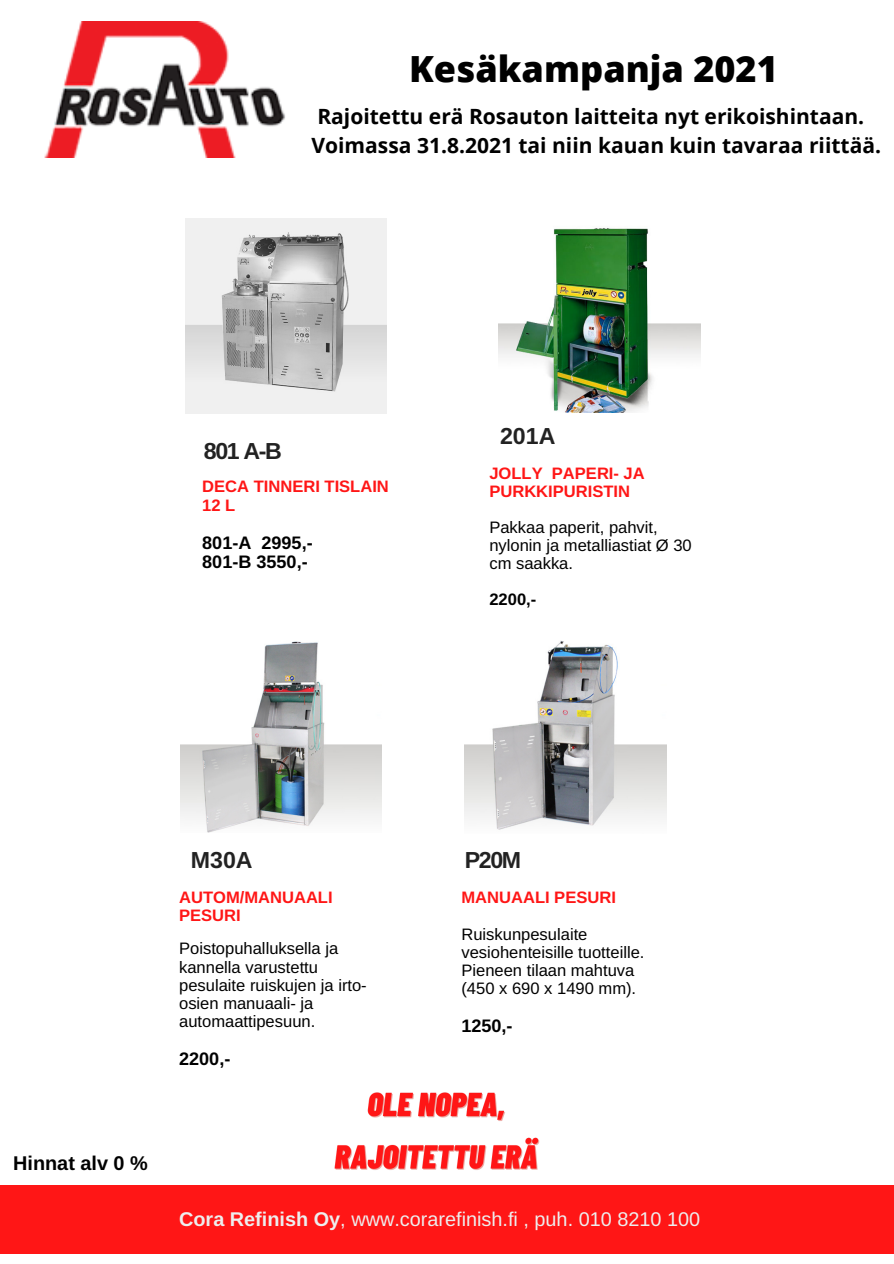
<style>
.page{position:relative;width:894px;height:1264px;background:#fff}
.page>*{position:absolute;margin:0;border:0;box-sizing:border-box;transform-origin:0 0}
.t1{font:800 36px "Open Sans";color:#000}
.t2{font:700 23.25px "Arimo";color:#222}
.t3{font:700 21px "Open Sans";color:#000}
.t4{font:19.8px "Arimo";color:#eee}
.t5{font:700 19.8px "Arimo";color:#000}
.t6{font:700 18px "Arimo";color:#000}
.t7{font:16.5px/18px "Arimo";color:#000}
.t8{font:700 16.5px/18px "Arimo";color:#ff1616}
.t9{font:700 16.5px "Arimo";color:#000}
.s1{font-weight:700}
</style>
<div class="page">
<img style="left:498px;top:228px;width:202px;height:184px">
<div style="left:0;top:1185px;width:893px;height:68px;background:#ff1616"></div>
<img style="left:180px;top:641px;width:201px;height:192px">
<img style="left:464px;top:641px;width:202px;height:189px">
<img style="left:185px;top:218px;width:202px;height:195px">
<img style="left:44px;top:21px;width:241px;height:136px">
<img style="left:334px;top:1092px;width:206px;height:78px">
<p class="t1" style="left:409px;top:43px;width:370px">Kesäkampanja 2021</p>
<p class="t3" style="left:317px;top:101px;width:548px">Rajoitettu erä Rosauton laitteita nyt erikoishintaan.</p>
<p class="t3" style="left:311px;top:131px;width:571px">Voimassa 31.8.2021 tai niin kauan kuin tavaraa riittää.</p>
<p class="t2" style="left:204px;top:438px;width:79px">801 A-B</p>
<p class="t8" style="left:202px;top:478px;width:188px">DECA TINNERI TISLAIN<br>12 L</p>
<p class="t6" style="left:202px;top:532px;width:112px">801-A 2995,-</p>
<p class="t6" style="left:202px;top:551px;width:107px">801-B 3550,-</p>
<p class="t2" style="left:500px;top:423px;width:57px">201A</p>
<p class="t8" style="left:489px;top:464px;width:157px">JOLLY PAPERI- JA<br>PURKKIPURISTIN</p>
<p class="t7" style="left:489px;top:518px;width:204px">Pakkaa paperit, pahvit, nylonin ja metalliastiat Ø 30 cm saakka.</p>
<p class="t9" style="left:489px;top:589px;width:48px">2200,-</p>
<p class="t2" style="left:191px;top:846px;width:63px">M30A</p>
<p class="t2" style="left:464px;top:846px;width:58px">P20M</p>
<p class="t8" style="left:461px;top:888px;width:156px">MANUAALI PESURI</p>
<p class="t7" style="left:461px;top:925px;width:184px">Ruiskunpesulaite vesiohenteisille tuotteille.</p>
<p class="t7" style="left:461px;top:961px;width:176px">Pieneen tilaan mahtuva (450 x 690 x 1490 mm).</p>
<p class="t6" style="left:461px;top:1015px;width:53px">1250,-</p>
<p class="t8" style="left:179px;top:888px;width:155px">AUTOM/MANUAALI<br>PESURI</p>
<p class="t7" style="left:179px;top:939px;width:189px">Poistopuhalluksella ja kannella varustettu pesulaite ruiskujen ja irto&shy;osien manuaali- ja automaattipesuun.</p>
<p class="t6" style="left:179px;top:1048px;width:53px">2200,-</p>
<p class="t5" style="left:13px;top:1152px;width:136px">Hinnat alv 0 %</p>
<p class="t4" style="left:179px;top:1208px;width:522px"><span class="s1">Cora Refinish Oy</span>, www.corarefinish.fi , puh. 010 8210 100</p>
</div>
